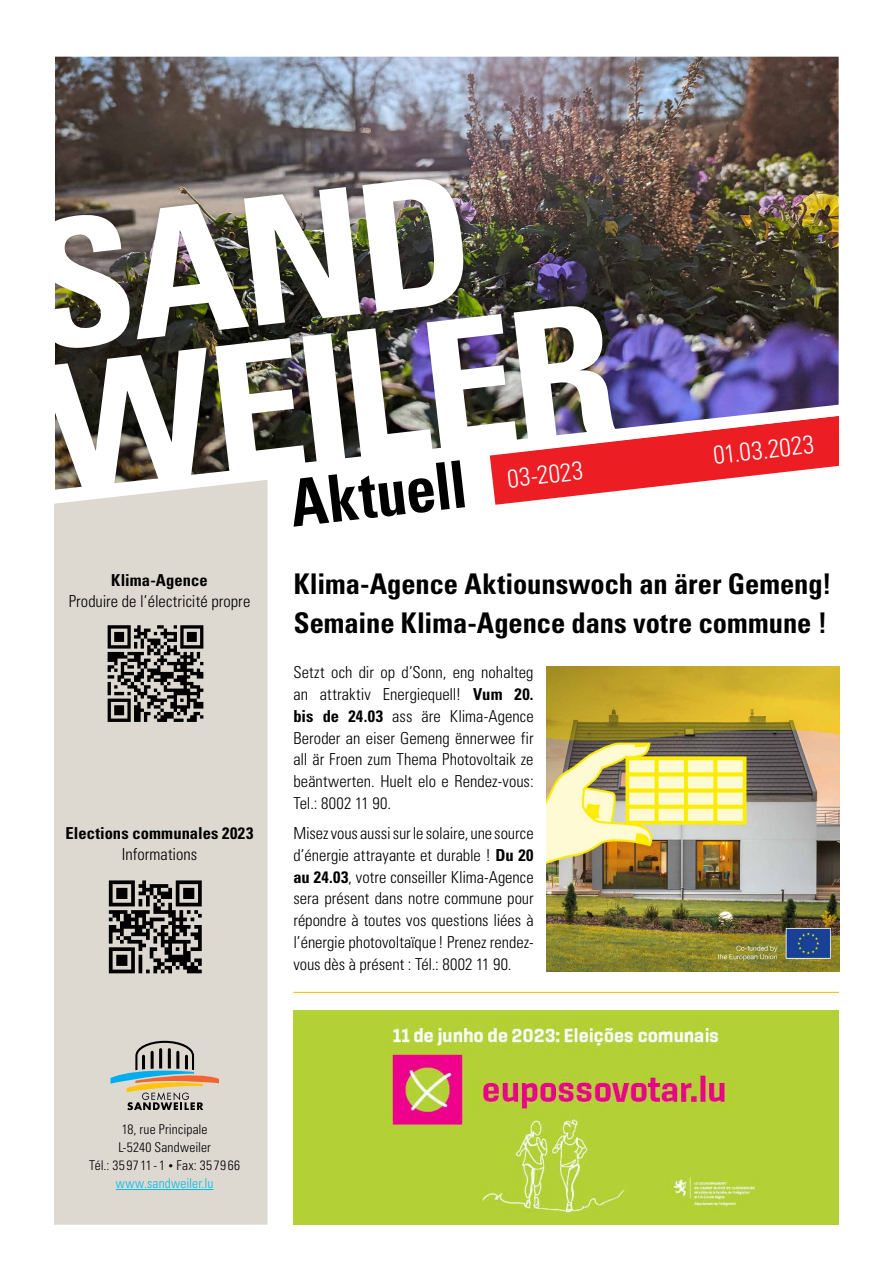
<style>
.page{position:relative;width:893px;height:1263px;background:#fff}
.page>*{position:absolute;margin:0;border:0;box-sizing:border-box;transform-origin:0 0}
.t1{font:700 condensed 65.4px "Univers LT Std";color:#000;scale:.93 1}
.t2{font:700 condensed 28.5px/39px "Univers LT Std";letter-spacing:-.005em;color:#000}
.t3{font:300 condensed 25.5px "Univers LT Std";color:#fff}
.t4{font:300 condensed 16.5px/21.8px "Univers LT Std";color:#000;text-align:justify}
.t5{font:700 condensed 16.5px "Univers LT Std";letter-spacing:.005em;color:#000}
.t6{font:300 condensed 13.5px/18px "Univers LT Std";letter-spacing:.015em;color:#000;text-align:center}
.s1{font-weight:700}
.s2{font-size:9px}
.s3{color:#00bdf2}
</style>
<div class="page">
<img style="left:55px;top:57px;width:784px;height:348px">
<div style="left:54px;top:504px;width:213px;height:721px;background:#ddd9d0"></div>
<div style="left:33px;top:175px;width:587px;height:320px;background:#000;opacity:.2"></div>
<img style="left:54px;top:304px;width:561px;height:101px">
<img style="left:54px;top:175px;width:418px;height:176px">
<div style="left:0;top:0;width:54px;height:492px;background:#fff"></div>
<svg style="left:53px;top:405px;width:786px;height:99px"></svg>
<svg style="left:110px;top:1041px;width:109px;height:69px;background:#b7b4a7"></svg>
<hr style="left:116px;top:1189px;width:98px;height:1px;background:#00bdf2">
<img style="left:293px;top:1010px;width:546px;height:215px">
<img style="left:103px;top:875px;width:105px;height:105px">
<img style="left:103px;top:622px;width:105px;height:105px">
<hr style="left:293px;top:992px;width:546px;height:1px;background:#fec00f">
<img style="left:547px;top:666px;width:292px;height:305px">
<p class="t5" style="left:111px;top:570px;width:98px">Klima-Agence</p>
<p class="t4" style="left:69px;top:590px;width:183px">Produire de l’électricité propre</p>
<p class="t5" style="left:66px;top:823px;width:189px">Elections communales 2023</p>
<p class="t4" style="left:122px;top:843px;width:77px">Informations</p>
<h1 class="t1" style="left:286px;top:463px;width:192px;rotate:-6deg">Aktuell</h1>
<h3 class="t3" style="left:505px;top:464px;width:78px;rotate:-7deg">03-2023</h3>
<h3 class="t3" style="left:711px;top:441px;width:103px;rotate:-7deg">01.03.2023</h3>
<h2 class="t2" style="left:294px;top:565px;width:539px">Klima-Agence Aktiounswoch an ärer Gemeng!<br>Semaine Klima-Agence dans votre commune !</h2>
<p class="t4" style="left:293px;top:661px;width:242px">Setzt och dir op d’Sonn, eng nohalteg an attraktiv Energiequell! <span class="s1">Vum 20. bis de 24.03</span> ass äre Klima-Agence Beroder an eiser Gemeng ënnerwee fir all är Froen zum Thema Photovoltaik ze beäntwerten. Huelt elo e Rendez-vous:<br>Tel.: 8002 11 90.</p>
<p class="t4" style="left:293px;top:822px;width:242px">Misez vous aussi sur le solaire, une source d’énergie attrayante et durable ! <span class="s1">Du 20 au 24.03</span>, votre conseiller Klima-Agence sera présent dans notre commune pour répondre à toutes vos questions liées à l’énergie photovoltaïque ! Prenez rendez&shy;vous dès à présent : Tél.: 8002 11 90.</p>
<p class="t6" style="left:89px;top:1120px;width:152px">18, rue Principale<br>L-5240 Sandweiler<br>Tél.: 359711-1 <span class="s2">•</span> Fax: 357966 <span class="s3">www.sandweiler.lu</span></p>
</div>
